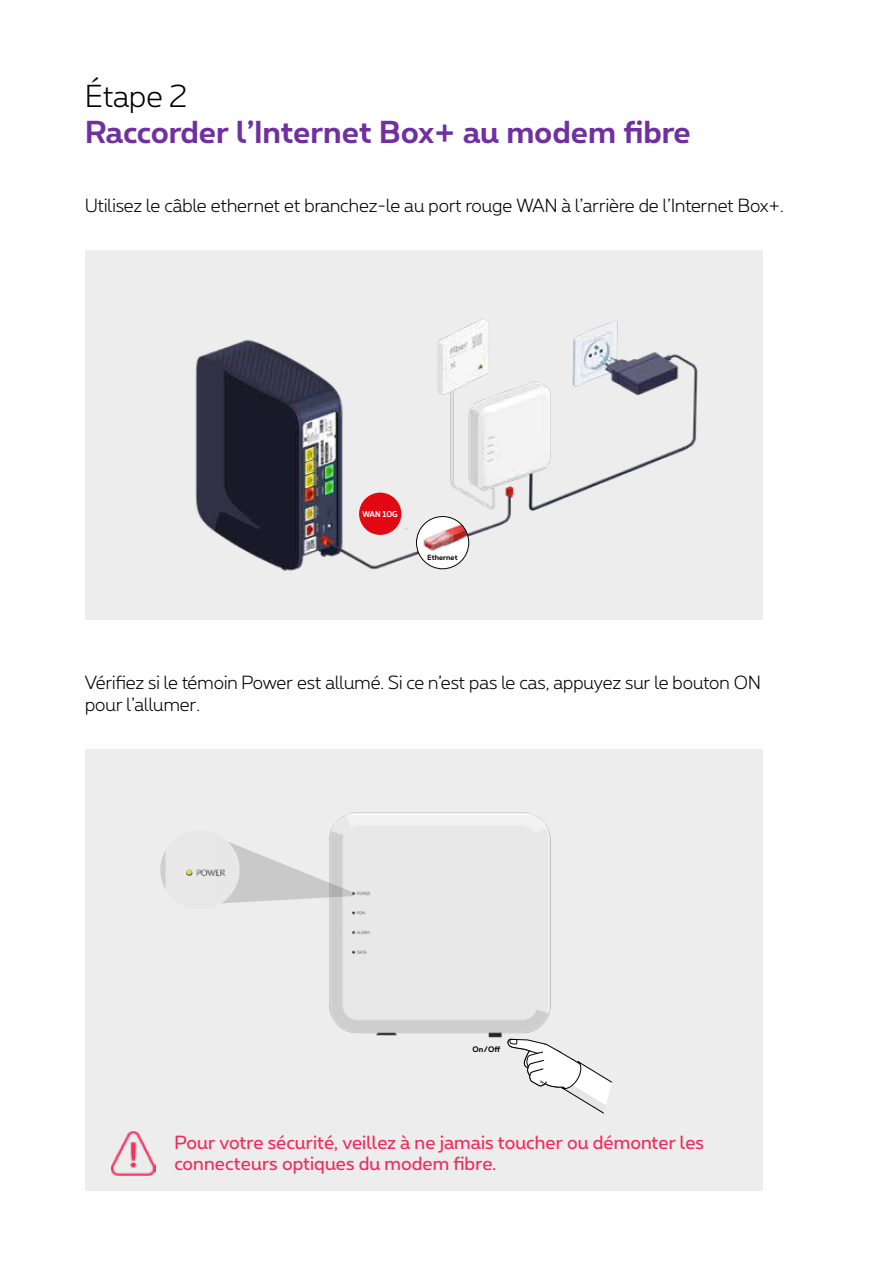
<style>
.page{position:relative;width:893px;height:1263px;background:#fff}
.page>*{position:absolute;margin:0;border:0;box-sizing:border-box;transform-origin:0 0}
.t1{font:700 30px "Proximus";color:#7030a0}
.t2{font:300 30px "Proximus";color:#000}
.t3{font:300 18px/21.6px "Proximus";color:#000}
.t4{font:18px/21.6px "Proximus";letter-spacing:.005em;color:#ed2d5d}
.t5{font:700 7.95px "Proximus";color:#fff;scale:.93 1}
.t6{font:700 7.5px "Proximus";color:#000}
.t7{font:700 7.05px "Proximus";color:#000}
</style>
<div class="page">
<div style="left:85px;top:250px;width:677px;height:370px;background:#ededed"></div>
<img style="left:195px;top:318px;width:503px;height:253px">
<div style="left:359px;top:493px;width:42px;height:42px;background:#e30613;border-radius:50%"></div>
<img style="left:416px;top:516px;width:53px;height:53px;border-radius:26px">
<div style="left:416px;top:516px;width:53px;height:53px;border:1px solid #040506;border-radius:50%"></div>
<div style="left:85px;top:749px;width:677px;height:442px;background:#ededed"></div>
<img style="left:329px;top:812px;width:222px;height:227px">
<svg style="left:507px;top:1039px;width:105px;height:75px"></svg>
<svg style="left:221px;top:835px;width:133px;height:69px"></svg>
<img style="left:160px;top:830px;width:80px;height:79px;border-radius:40px">
<svg style="left:187px;top:870px;width:5px;height:5px"></svg>
<img style="left:112px;top:1131px;width:43px;height:44px">
<h1 class="t2" style="left:85px;top:75px;width:103px">Étape 2</h1>
<h1 class="t1" style="left:85px;top:110px;width:607px">Raccorder l’Internet Box+ au modem fibre</h1>
<p class="t3" style="left:85px;top:193px;width:700px">Utilisez le câble ethernet et branchez-le au port rouge WAN à l’arrière de l’Internet Box+.</p>
<p class="t5" style="left:362px;top:508px;width:39px">WAN 10G</p>
<p class="t7" style="left:427px;top:552px;width:32px">Ethernet</p>
<p class="t3" style="left:85px;top:671px;width:677px">Vérifiez si le témoin Power est allumé. Si ce n’est pas le cas, appuyez sur le bouton ON pour l’allumer.</p>
<p class="t6" style="left:473px;top:1043px;width:30px">On/Off</p>
<p class="t4" style="left:174px;top:1130px;width:531px">Pour votre sécurité, veillez à ne jamais toucher ou démonter les connecteurs optiques du modem fibre.</p>
</div>
